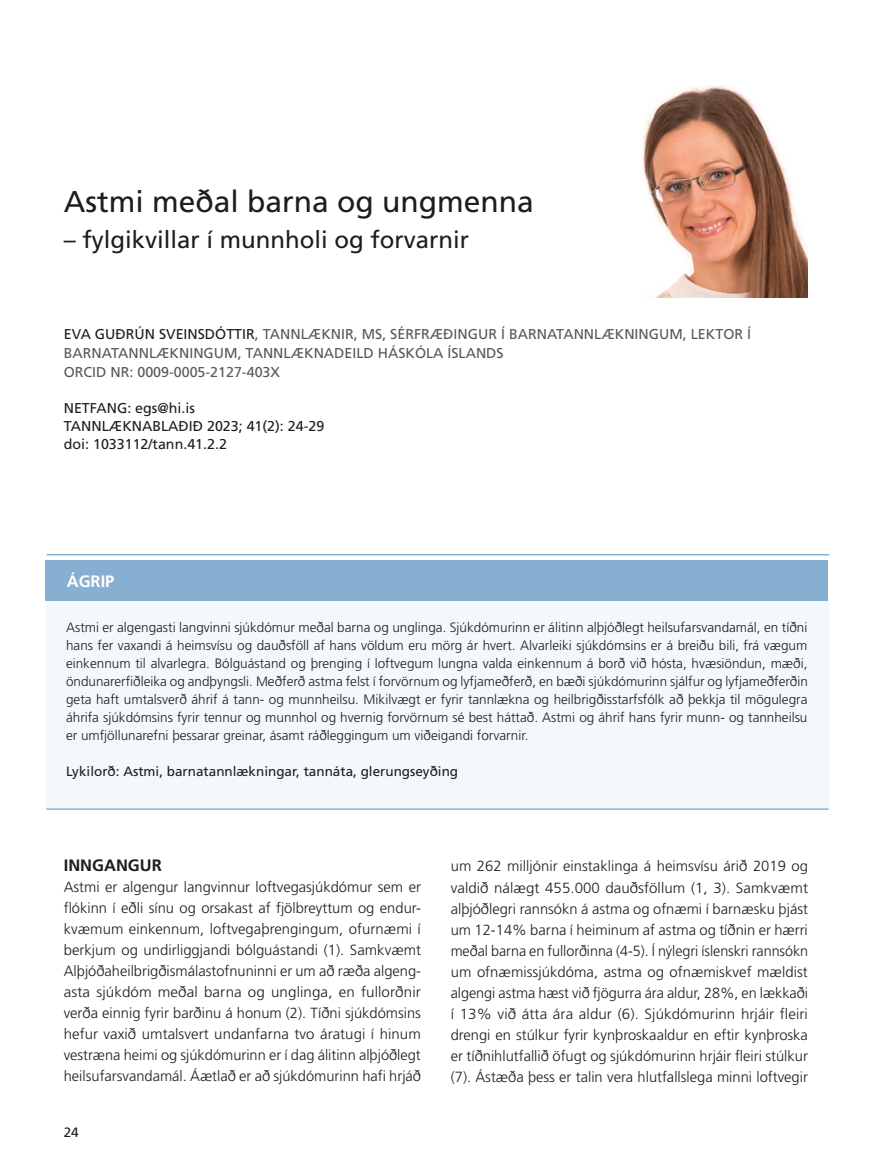
<style>
.page{position:relative;width:893px;height:1170px;background:#fff}
.page>*{position:absolute;margin:0;border:0;box-sizing:border-box;transform-origin:0 0}
.t1{font:30px "Frutiger LT Std";color:#1d1d1b}
.t2{font:24px "Frutiger LT Std";color:#1d1d1b}
.t3{font:700 16.5px "Frutiger LT Std";color:#1d1d1b}
.t4{font:700 16.5px "Frutiger LT Std";color:#fff}
.t5{font:300 14.7px/21px "Frutiger LT Std";color:#1d1d1b;text-align:justify}
.t6{font:14.25px/18.8px "Frutiger LT Std";color:#575756}
.t7{font:14.25px/18px "Frutiger LT Std";color:#1d1d1b}
.t8{font:300 13.5px/18px "Frutiger LT Std";color:#1d1d1b;text-align:justify}
.t9{font:13.5px "Frutiger LT Std";color:#1d1d1b}
.s1{color:#1d1d1b}
</style>
<div class="page">
<img style="left:642px;top:85px;width:166px;height:213px">
<div style="left:46px;top:599px;width:783px;height:208px;background:#f4f8fc"></div>
<hr style="left:47px;top:554px;width:782px;height:1px;background:#87afd2">
<hr style="left:46px;top:808px;width:783px;height:1px;background:#87afd2">
<div style="left:46px;top:560px;width:782px;height:41px;background:#87afd2"></div>
<h1 class="t1" style="left:64px;top:184px;width:472px">Astmi meðal barna og ungmenna</h1>
<h2 class="t2" style="left:64px;top:226px;width:407px">– fylgikvillar í munnholi og forvarnir</h2>
<p class="t6" style="left:64px;top:325px;width:689px"><span class="s1">EVA GUÐRÚN SVEINSDÓTTIR</span>, TANNLÆKNIR, MS, SÉRFRÆÐINGUR Í BARNATANNLÆKNINGUM, LEKTOR Í<br>BARNATANNLÆKNINGUM, TANNLÆKNADEILD HÁSKÓLA ÍSLANDS<br>ORCID NR: 0009-0005-2127-403X</p>
<p class="t7" style="left:64px;top:399px;width:262px">NETFANG: egs@hi.is<br>TANNLÆKNABLAÐIÐ 2023; 41(2): 24-29 doi: 1033112/tann.41.2.2</p>
<p class="t4" style="left:67px;top:571px;width:49px">ÁGRIP</p>
<p class="t8" style="left:66px;top:618px;width:743px">Astmi er algengasti langvinni sjúkdómur meðal barna og unglinga. Sjúkdómurinn er álitinn alþjóðlegt heilsufarsvandamál, en tíðni hans fer vaxandi á heimsvísu og dauðsföll af hans völdum eru mörg ár hvert. Alvarleiki sjúkdómsins er á breiðu bili, frá vægum einkennum til alvarlegra. Bólguástand og þrenging í loftvegum lungna valda einkennum á borð við hósta, hvæsiöndun, mæði, öndunarerfiðleika og andþyngsli. Meðferð astma felst í forvörnum og lyfjameðferð, en bæði sjúkdómurinn sjálfur og lyfjameðferðin geta haft umtalsverð áhrif á tann- og munnheilsu. Mikilvægt er fyrir tannlækna og heilbrigðisstarfsfólk að þekkja til mögulegra áhrifa sjúkdómsins fyrir tennur og munnhol og hvernig forvörnum sé best háttað. Astmi og áhrif hans fyrir munn- og tannheilsu er umfjöllunarefni þessarar greinar, ásamt ráðleggingum um viðeigandi forvarnir.</p>
<p class="t9" style="left:66px;top:763px;width:394px">Lykilorð: Astmi, barnatannlækningar, tannáta, glerungseyðing</p>
<p class="t3" style="left:64px;top:855px;width:100px">INNGANGUR</p>
<p class="t5" style="left:64px;top:876px;width:359px">Astmi er algengur langvinnur loftvegasjúkdómur sem er flókinn í eðli sínu og orsakast af fjölbreyttum og endur&shy;kvæmum einkennum, loftvegaþrengingum, ofurnæmi í berkjum og undirliggjandi bólguástandi (1). Samkvæmt Alþjóðaheilbrigðismálastofnuninni er um að ræða algeng&shy;asta sjúkdóm meðal barna og unglinga, en fullorðnir verða einnig fyrir barðinu á honum (2). Tíðni sjúkdómsins hefur vaxið umtalsvert undanfarna tvo áratugi í hinum vestræna heimi og sjúkdómurinn er í dag álitinn alþjóðlegt heilsufarsvandamál. Áætlað er að sjúkdómurinn hafi hrjáð</p>
<p class="t9" style="left:64px;top:1124px;width:17px">24</p>
<p class="t5" style="left:451px;top:856px;width:359px">um 262 milljónir einstaklinga á heimsvísu árið 2019 og valdið nálægt 455.000 dauðsföllum (1, 3). Samkvæmt alþjóðlegri rannsókn á astma og ofnæmi í barnæsku þjást um 12-14% barna í heiminum af astma og tíðnin er hærri meðal barna en fullorðinna (4-5). Í nýlegri íslenskri rannsókn um ofnæmissjúkdóma, astma og ofnæmiskvef mældist algengi astma hæst við fjögurra ára aldur, 28%, en lækkaði í 13% við átta ára aldur (6). Sjúkdómurinn hrjáir fleiri drengi en stúlkur fyrir kynþroskaaldur en eftir kynþroska er tíðnihlutfallið öfugt og sjúkdómurinn hrjáir fleiri stúlkur (7). Ástæða þess er talin vera hlutfallslega minni loftvegir</p>
</div>
